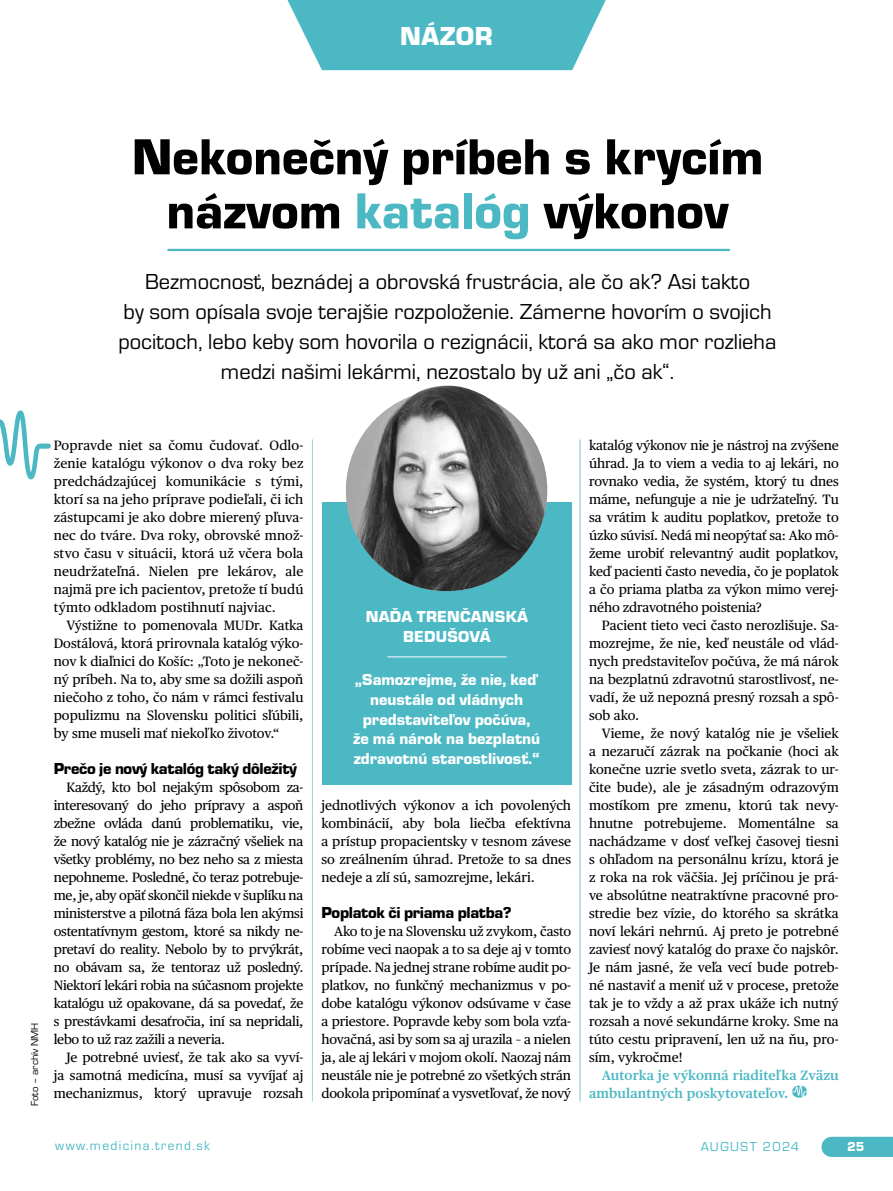
<style>
.page{position:relative;width:893px;height:1191px;background:#fff}
.page>*{position:absolute;margin:0;border:0;box-sizing:border-box;transform-origin:0 0}
.t1{font:900 52.5px/54px "Eurostile TOT";color:#000;text-align:center}
.t2{font:900 27px "Eurostile TOT";letter-spacing:.015em;color:#fff}
.t3{font:22.5px/30px "Eurostile TOT";color:#000;text-align:center}
.t4{font:900 16.5px/19.8px "Eurostile TOT";color:#fff;text-align:center}
.t5{font:900 16.5px "Eurostile TOT";letter-spacing:-.02em;color:#000}
.t6{font:13.5px/18px "Publico Text";color:#000;text-align:justify}
.t7{font:600 13.5px/18px "Publico Text";letter-spacing:.01em;color:#4bb8c4}
.t8{font:13.5px "Eurostile TOT";letter-spacing:.1em;color:#4bb8c4}
.t9{font:900 13.5px "Eurostile TOT";color:#fff}
.t10{font:10.5px "Eurostile TOT";color:#000}
.s1{color:#4bb8c4}
</style>
<div class="page">
<div style="left:832px;top:1136px;width:61px;height:21px;background:#4bb8c4"></div>
<svg style="left:0;top:410px;width:51px;height:69px"></svg>
<svg style="left:287px;top:0;width:319px;height:70px;background:#5ebfca"></svg>
<svg style="left:792px;top:1085px;width:15px;height:13px"></svg>
<hr style="left:312px;top:439px;width:1px;height:662px;background:#a9d6dd">
<hr style="left:580px;top:439px;width:1px;height:662px;background:#a9d6dd">
<hr style="left:168px;top:249px;width:561px;height:2px;background:#4bb8c4">
<div style="left:322px;top:502px;width:250px;height:282px;background:#4bb8c4"></div>
<img style="left:346px;top:390px;width:201px;height:201px;border-radius:101px">
<hr style="left:387px;top:656px;width:119px;height:1px;background:#fff">
<img style="left:401px;top:385px;width:115px;height:50px">
<h2 class="t2" style="left:400px;top:21px;width:94px">NÁZOR</h2>
<h1 class="t1" style="left:132px;top:131px;width:633px">Nekonečný príbeh s krycím názvom <span class="s1">katalóg</span> výkonov</h1>
<p class="t3" style="left:118px;top:267px;width:660px">Bezmocnosť, beznádej a obrovská frustrácia, ale čo ak? Asi takto<br>by som opísala svoje terajšie rozpoloženie. Zámerne hovorím o svojich pocitoch, lebo keby som hovorila o rezignácii, ktorá sa ako mor rozlieha medzi našimi lekármi, nezostalo by už ani „čo ak“.</p>
<p class="t10" style="left:29px;top:1106px;width:85px;rotate:-90deg">Foto – archív NMH</p>
<p class="t6" style="left:54px;top:435px;width:251px">Popravde niet sa čomu čudovať. Odlo&shy;ženie katalógu výkonov o dva roky bez predchádzajúcej komunikácie s tými, ktorí sa na jeho príprave podieľali, či ich zástupcami je ako dobre mierený pľuva&shy;nec do tváre. Dva roky, obrovské množ&shy;stvo času v situácii, ktorá už včera bola neudržateľná. Nielen pre lekárov, ale najmä pre ich pacientov, pretože tí budú týmto odkladom postihnutí najviac.</p>
<p class="t6" style="left:54px;top:615px;width:251px;text-indent:13px">Výstižne to pomenovala MUDr. Katka Dostálová, ktorá prirovnala katalóg výko&shy;nov k diaľnici do Košíc: „Toto je nekoneč&shy;ný príbeh. Na to, aby sme sa dožili aspoň niečoho z toho, čo nám v rámci festivalu populizmu na Slovensku politici sľúbili, by sme museli mať niekoľko životov.“</p>
<p class="t5" style="left:54px;top:759px;width:245px">Prečo je nový katalóg taký dôležitý</p>
<p class="t6" style="left:54px;top:777px;width:251px;text-indent:13px">Každý, kto bol nejakým spôsobom za&shy;interesovaný do jeho prípravy a aspoň zbežne ovláda danú problematiku, vie, že nový katalóg nie je zázračný všeliek na všetky problémy, no bez neho sa z miesta nepohneme. Posledné, čo teraz potrebuje&shy;me, je, aby opäť skončil niekde v šuplíku na ministerstve a pilotná fáza bola len akýmsi ostentatívnym gestom, ktoré sa nikdy ne&shy;pretaví do reality. Nebolo by to prvýkrát, no obávam sa, že tentoraz už posledný.<br>Niektorí lekári robia na súčasnom projekte katalógu už opakovane, dá sa povedať, že s prestávkami desaťročia, iní sa nepridali, lebo to už raz zažili a neveria.</p>
<p class="t6" style="left:54px;top:1047px;width:251px;text-indent:13px">Je potrebné uviesť, že tak ako sa vyví&shy;ja samotná medicína, musí sa vyvíjať aj mechanizmus, ktorý upravuje rozsah</p>
<p class="t4" style="left:366px;top:607px;width:164px">NAĎA TRENČANSKÁ<br>BEDUŠOVÁ</p>
<p class="t4" style="left:353px;top:670px;width:189px">„Samozrejme, že nie, keď neustále od vládnych predstaviteľov počúva, že má nárok na bezplatnú zdravotnú starostlivosť.“</p>
<p class="t6" style="left:321px;top:795px;width:251px">jednotlivých výkonov a ich povolených kombinácií, aby bola liečba efektívna a prístup propacientsky v tesnom závese so zreálnením úhrad. Pretože to sa dnes nedeje a zlí sú, samozrejme, lekári.</p>
<p class="t5" style="left:321px;top:903px;width:192px">Poplatok či priama platba?</p>
<p class="t6" style="left:321px;top:921px;width:251px;text-indent:13px">Ako to je na Slovensku už zvykom, často robíme veci naopak a to sa deje aj v tomto prípade. Na jednej strane robíme audit po&shy;platkov, no funkčný mechanizmus v po&shy;dobe katalógu výkonov odsúvame v čase a priestore. Popravde keby som bola vzťa&shy;hovačná, asi by som sa aj urazila – a nielen ja, ale aj lekári v mojom okolí. Naozaj nám neustále nie je potrebné zo všetkých strán dookola pripomínať a vysvetľovať, že nový</p>
<p class="t6" style="left:589px;top:435px;width:251px">katalóg výkonov nie je nástroj na zvýšene úhrad. Ja to viem a vedia to aj lekári, no rovnako vedia, že systém, ktorý tu dnes máme, nefunguje a nie je udržateľný. Tu sa vrátim k auditu poplatkov, pretože to úzko súvisí. Nedá mi neopýtať sa: Ako mô&shy;žeme urobiť relevantný audit poplatkov, keď pacienti často nevedia, čo je poplatok a čo priama platba za výkon mimo verej&shy;ného zdravotného poistenia?</p>
<p class="t6" style="left:589px;top:615px;width:251px;text-indent:13px">Pacient tieto veci často nerozlišuje. Sa&shy;mozrejme, že nie, keď neustále od vlád&shy;nych predstaviteľov počúva, že má nárok na bezplatnú zdravotnú starostlivosť, ne&shy;vadí, že už nepozná presný rozsah a spô&shy;sob ako.</p>
<p class="t6" style="left:589px;top:723px;width:251px;text-indent:13px">Vieme, že nový katalóg nie je všeliek a nezaručí zázrak na počkanie (hoci ak konečne uzrie svetlo sveta, zázrak to ur&shy;čite bude), ale je zásadným odrazovým mostíkom pre zmenu, ktorú tak nevy&shy;hnutne potrebujeme. Momentálne sa nachádzame v dosť veľkej časovej tiesni s ohľadom na personálnu krízu, ktorá je z roka na rok väčšia. Jej príčinou je prá&shy;ve absolútne neatraktívne pracovné pro&shy;stredie bez vízie, do ktorého sa skrátka noví lekári nehrnú. Aj preto je potrebné zaviesť nový katalóg do praxe čo najskôr.<br>Je nám jasné, že veľa vecí bude potreb&shy;né nastaviť a meniť už v procese, pretože tak je to vždy a až prax ukáže ich nutný rozsah a nové sekundárne kroky. Sme na túto cestu pripravení, len už na ňu, pro&shy;sím, vykročme!</p>
<p class="t7" style="left:589px;top:1065px;width:251px;text-indent:13px">Autorka je výkonná riaditeľka Zväzu ambulantných poskytovateľov.</p>
<p class="t8" style="left:55px;top:1138px;width:156px">www.medicina.trend.sk</p>
<p class="t8" style="left:701px;top:1139px;width:100px">AUGUST 2024</p>
<p class="t9" style="left:847px;top:1139px;width:19px">25</p>
</div>
